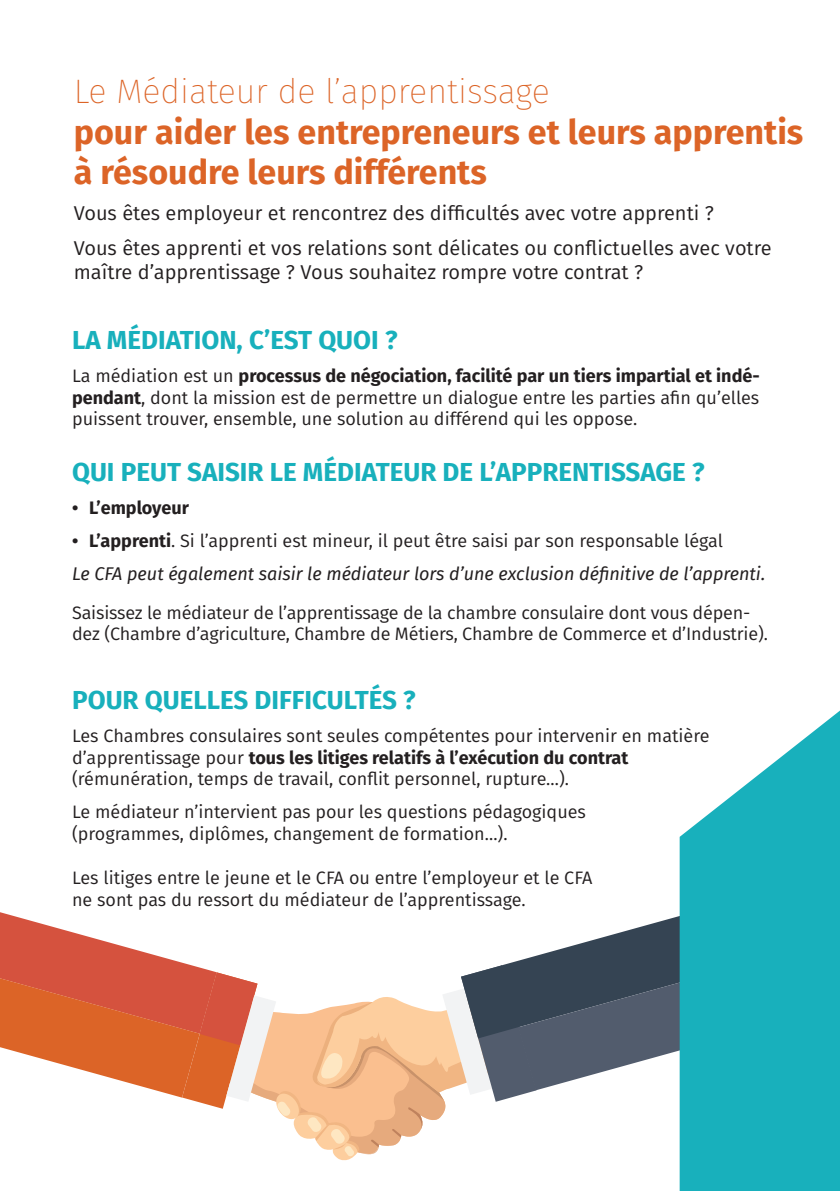
<style>
.page{position:relative;width:840px;height:1191px;background:#fff}
.page>*{position:absolute;margin:0;border:0;box-sizing:border-box;transform-origin:0 0}
.t1{font:700 34px/40.8px "Fira Sans";color:#dc6427}
.t2{font:200 34px "Fira Sans";color:#dc6427}
.t3{font:700 26px "Fira Sans";color:#18b0bc}
.t4{font:20px/35.4px "Fira Sans";color:#231f20}
.t5{font:18px/21.6px "Fira Sans";color:#231f20}
.t6{font:italic 18px/33px "Fira Sans";color:#231f20}
.t7{font:700 18px "Fira Sans";color:#231f20}
.s1{font-weight:700}
.s2{font-weight:700;font-style:normal}
.s3{font-style:normal}
</style>
<div class="page">
<svg style="left:0;top:912px;width:536px;height:249px"></svg>
<svg style="left:500px;top:912px;width:179px;height:115px"></svg>
<svg style="left:518px;top:939px;width:161px;height:151px;background:#606b78"></svg>
<svg style="left:679px;top:711px;width:160px;height:480px;background:#36bac4"></svg>
<h1 class="t2" style="left:74px;top:67px;width:477px">Le Médiateur de l’apprentissage</h1>
<h1 class="t1" style="left:74px;top:109px;width:730px">pour aider les entrepreneurs et leurs apprentis à résoudre leurs différents</h1>
<p class="t4" style="left:74px;top:194px;width:699px">Vous êtes employeur et rencontrez des difficultés avec votre apprenti ?<br>Vous êtes apprenti et vos relations sont délicates ou conflictuelles avec votre</p>
<p class="t4" style="left:74px;top:254px;width:570px">maître d’apprentissage ? Vous souhaitez rompre votre contrat ?</p>
<h2 class="t3" style="left:72px;top:318px;width:327px">LA MÉDIATION, C’EST QUOI ?</h2>
<p class="t5" style="left:72px;top:364px;width:688px;text-align:justify">La médiation est un <span class="s1">processus de négociation, facilité par un tiers impartial et indé&shy;pendant</span>, dont la mission est de permettre un dialogue entre les parties afin qu’elles puissent trouver, ensemble, une solution au différend qui les oppose.</p>
<h2 class="t3" style="left:72px;top:450px;width:633px">QUI PEUT SAISIR LE MÉDIATEUR DE L’APPRENTISSAGE ?</h2>
<p class="t7" style="left:72px;top:493px;width:118px">• L’employeur</p>
<p class="t6" style="left:72px;top:524px;width:694px"><span class="s2">• L’apprenti</span><span class="s3">. Si l’apprenti est mineur, il peut être saisi par son responsable légal<br></span>Le CFA peut également saisir le médiateur lors d’une exclusion définitive de l’apprenti.</p>
<p class="t5" style="left:72px;top:601px;width:697px">Saisissez le médiateur de l’apprentissage de la chambre consulaire dont vous dépen&shy;dez (Chambre d’agriculture, Chambre de Métiers, Chambre de Commerce et d’Industrie).</p>
<h2 class="t3" style="left:72px;top:678px;width:345px">POUR QUELLES DIFFICULTÉS ?</h2>
<p class="t5" style="left:72px;top:724px;width:638px">Les Chambres consulaires sont seules compétentes pour intervenir en matière d’apprentissage pour <span class="s1">tous les litiges relatifs à l’exécution du contrat </span>(rémunération, temps de travail, conflit personnel, rupture…).</p>
<p class="t5" style="left:72px;top:800px;width:515px">Le médiateur n’intervient pas pour les questions pédagogiques (programmes, diplômes, changement de formation…).</p>
<p class="t5" style="left:72px;top:866px;width:521px">Les litiges entre le jeune et le CFA ou entre l’employeur et le CFA ne sont pas du ressort du médiateur de l’apprentissage.</p>
</div>
